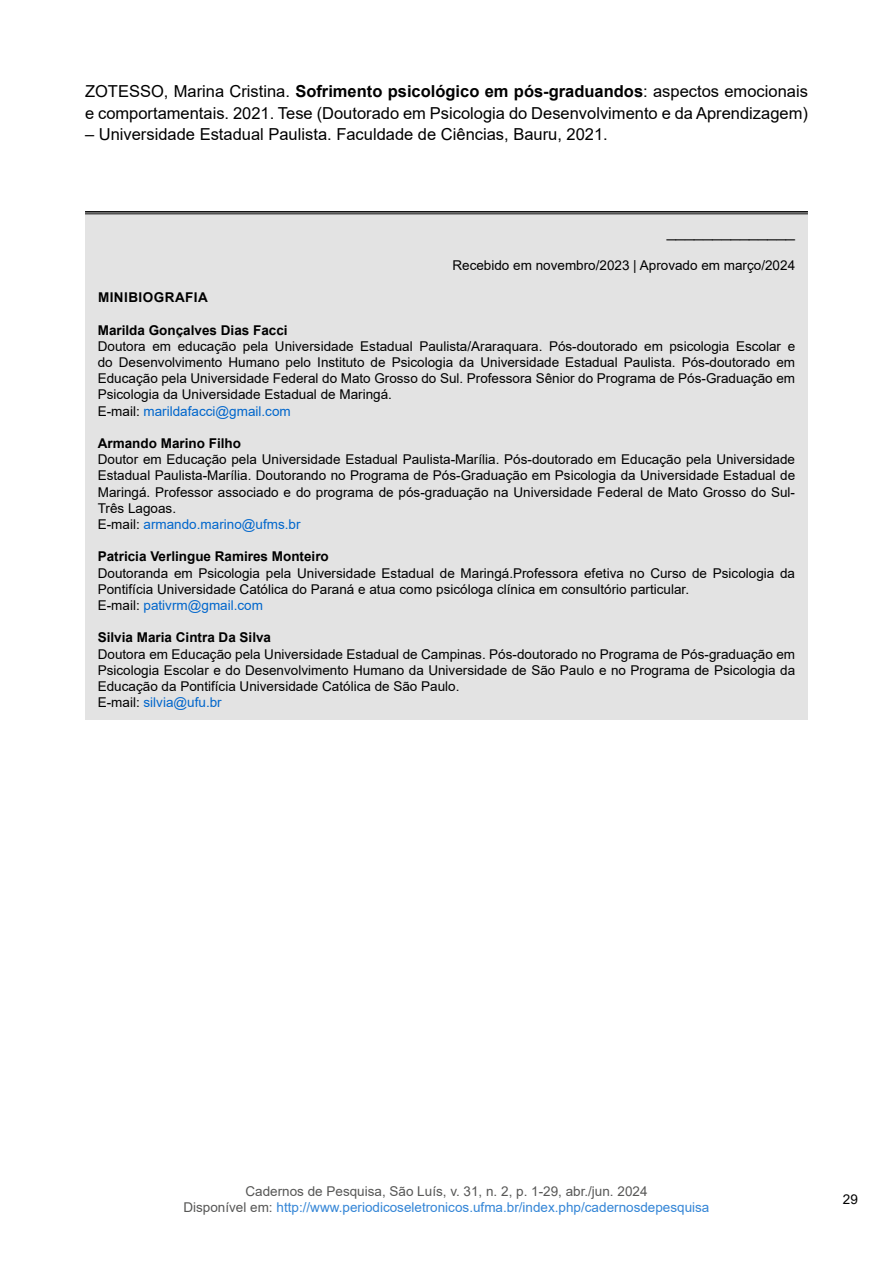
<style>
.page{position:relative;width:893px;height:1263px;background:#fff}
.page>*{position:absolute;margin:0;border:0;box-sizing:border-box;transform-origin:0 0}
.t1{font:16.5px/21.6px "Arial";color:#000}
.t2{font:13.5px/16.2px "Arial";color:#000}
.t3{font:13.5px/16.2px "Arial";color:#575756;text-align:center}
.t4{font:700 13.5px "Arial";color:#000}
.t5{font:700 13.5px "Arial";letter-spacing:.035em;color:#000}
.s1{font-weight:700}
.s2{color:#06c}
.s3{color:#3385d6}
</style>
<div class="page">
<div style="left:85px;top:213px;width:723px;height:507px;background:#e3e3e3"></div>
<hr style="left:85px;top:211px;width:723px;height:3px;background:#fff">
<hr style="left:85px;top:211px;width:723px;height:2px;background:#000">
<hr style="left:85px;top:214px;width:723px;height:1px;background:#000">
<p class="t1" style="left:85px;top:80px;width:724px">ZOTESSO, Marina Cristina. <span class="s1">Sofrimento psicológico em pós-graduandos</span>: aspectos emocionais e comportamentais. 2021. Tese (Doutorado em Psicologia do Desenvolvimento e da Aprendizagem)</p>
<p class="t1" style="left:85px;top:124px;width:524px">– Universidade Estadual Paulista. Faculdade de Ciências, Bauru, 2021.</p>
<p class="t1" style="left:667px;top:221px;width:130px">______________</p>
<p class="t2" style="left:452px;top:257px;width:344px">Recebido em novembro/2023 | Aprovado em março/2024</p>
<p class="t5" style="left:98px;top:288px;width:111px">MINIBIOGRAFIA</p>
<p class="t4" style="left:98px;top:320px;width:191px">Marilda Gonçalves Dias Facci</p>
<p class="t2" style="left:98px;top:338px;width:699px">Doutora em educação pela Universidade Estadual Paulista/Araraquara. Pós-doutorado em psicologia Escolar e do Desenvolvimento Humano pelo Instituto de Psicologia da Universidade Estadual Paulista. Pós-doutorado em Educação pela Universidade Federal do Mato Grosso do Sul. Professora Sênior do Programa de Pós-Graduação em Psicologia da Universidade Estadual de Maringá.<br>E-mail: <span class="s2">marildafacci@gmail.com</span></p>
<p class="t4" style="left:98px;top:434px;width:145px">Armando Marino Filho</p>
<p class="t2" style="left:98px;top:451px;width:699px">Doutor em Educação pela Universidade Estadual Paulista-Marília. Pós-doutorado em Educação pela Universidade Estadual Paulista-Marília. Doutorando no Programa de Pós-Graduação em Psicologia da Universidade Estadual de Maringá. Professor associado e do programa de pós-graduação na Universidade Federal de Mato Grosso do Sul-Três Lagoas.<br>E-mail: <span class="s2">armando.marino@ufms.br</span></p>
<p class="t4" style="left:98px;top:547px;width:233px">Patricia Verlingue Ramires Monteiro</p>
<p class="t2" style="left:98px;top:565px;width:699px">Doutoranda em Psicologia pela Universidade Estadual de Maringá.Professora efetiva no Curso de Psicologia da<br>Pontifícia Universidade Católica do Paraná e atua como psicóloga clínica em consultório particular.<br>E-mail: <span class="s2">pativrm@gmail.com</span></p>
<p class="t4" style="left:98px;top:628px;width:175px">Silvia Maria Cintra Da Silva</p>
<p class="t2" style="left:98px;top:646px;width:699px">Doutora em Educação pela Universidade Estadual de Campinas. Pós-doutorado no Programa de Pós-graduação em Psicologia Escolar e do Desenvolvimento Humano da Universidade de São Paulo e no Programa de Psicologia da Educação da Pontifícia Universidade Católica de São Paulo.<br>E-mail: <span class="s2">silvia@ufu.br</span></p>
<p class="t3" style="left:183px;top:1183px;width:527px">Cadernos de Pesquisa, São Luís, v. 31, n. 2, p. 1-29, abr./jun. 2024<br>Disponível em: <span class="s3">http://www.periodicoseletronicos.ufma.br/index.php/cadernosdepesquisa</span></p>
<p class="t2" style="left:843px;top:1191px;width:17px">29</p>
</div>
